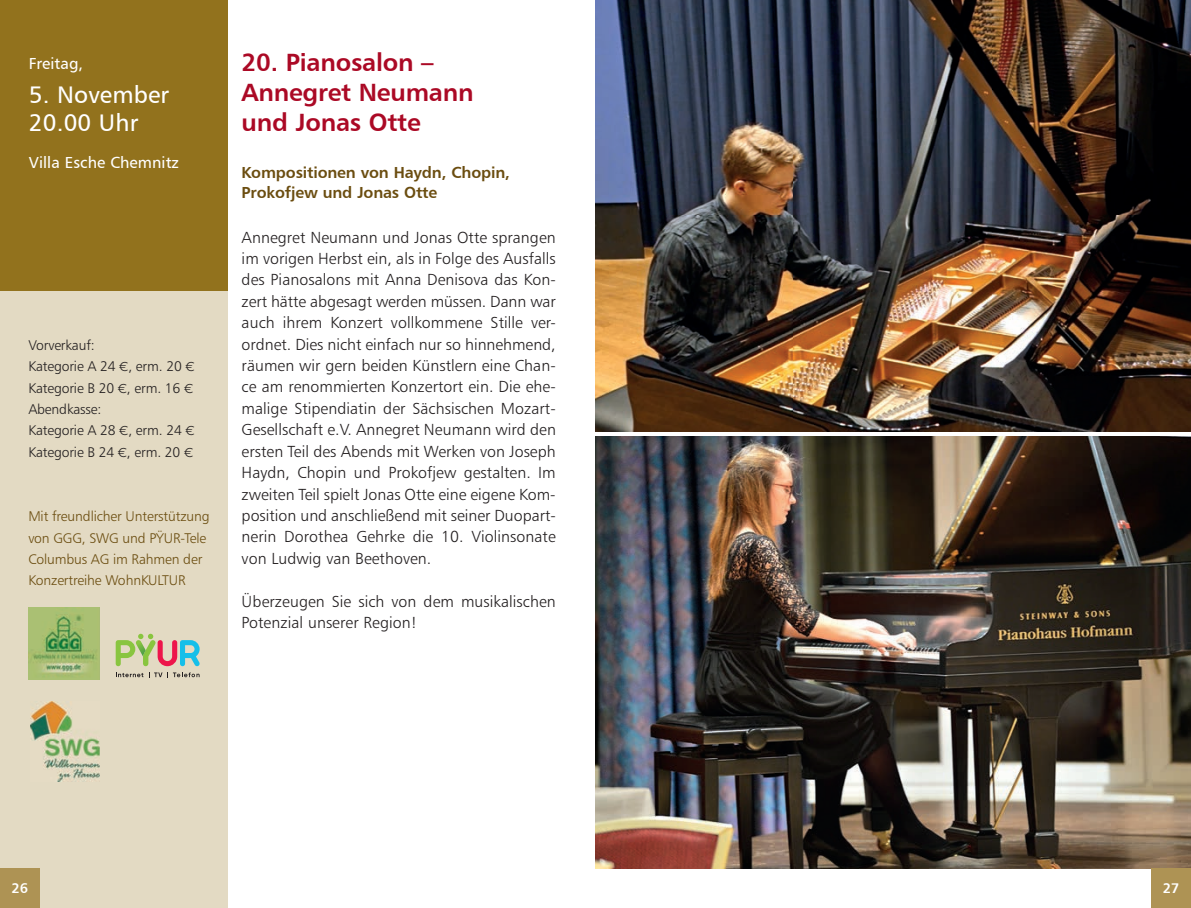
<style>
.page{position:relative;width:1191px;height:908px;background:#fff}
.page>*{position:absolute;margin:0;border:0;box-sizing:border-box;transform-origin:0 0}
.t1{font:25px/30px "Humanist 777 BT Bold B";letter-spacing:-.01em;color:#ab0925}
.t2{font:24px/28px "Humanist 777 BT Roman B";letter-spacing:.005em;color:#fff}
.t3{font:16px/21.4px "Humanist 777 BT Light B";letter-spacing:.005em;color:#231f20;text-align:justify}
.t4{font:16px/20px "Humanist 777 BT Bold B";letter-spacing:-.01em;color:#6b4d10}
.t5{font:16px "Humanist 777 BT Roman B";letter-spacing:.005em;color:#fff}
.t6{font:14px/21.4px "Humanist 777 BT Light B";letter-spacing:-.01em;color:#231f20}
.t7{font:14px/21.4px "Humanist 777 BT Light B";letter-spacing:-.01em;color:#6b4d10}
.t8{font:14px "Humanist 777 BT Bold B";color:#fff}
.s1{font-family:"Volte"}
</style>
<div class="page">
<div style="left:0;top:290px;width:227px;height:617px;background:#e3dac3"></div>
<div style="left:0;top:0;width:227px;height:290px;background:#92721d"></div>
<img style="left:28px;top:607px;width:72px;height:72px">
<svg style="left:116px;top:672px;width:27px;height:5px"></svg>
<svg style="left:149px;top:672px;width:13px;height:5px"></svg>
<svg style="left:173px;top:672px;width:27px;height:5px"></svg>
<svg style="left:116px;top:633px;width:84px;height:33px"></svg>
<img style="left:595px;top:0;width:596px;height:431px">
<img style="left:595px;top:437px;width:596px;height:430px">
<img style="left:30px;top:701px;width:70px;height:80px">
<div style="left:1151px;top:867px;width:40px;height:40px;background:#ae9354"></div>
<div style="left:0;top:867px;width:40px;height:40px;background:#ae9354"></div>
<p class="t5" style="left:29px;top:53px;width:56px">Freitag,</p>
<h2 class="t2" style="left:29px;top:80px;width:142px">5. November<br>20.00 Uhr</h2>
<p class="t5" style="left:29px;top:152px;width:152px">Villa Esche Chemnitz</p>
<p class="t6" style="left:28px;top:334px;width:168px">Vorverkauf:<br>Kategorie A 24 <span class="s1">€</span>, erm. 20 <span class="s1">€<br></span>Kategorie B 20 <span class="s1">€</span>, erm. 16 <span class="s1">€<br></span>Abendkasse:<br>Kategorie A 28 <span class="s1">€</span>, erm. 24 <span class="s1">€<br></span>Kategorie B 24 <span class="s1">€</span>, erm. 20 <span class="s1">€</span></p>
<p class="t7" style="left:28px;top:505px;width:183px">Mit freundlicher Unterstützung von GGG, SWG und PŸUR-Tele<br>Columbus AG im Rahmen der<br>Konzertreihe WohnKULTUR</p>
<h1 class="t1" style="left:242px;top:47px;width:233px">20. Pianosalon –<br>Annegret Neumann und Jonas Otte</h1>
<p class="t4" style="left:242px;top:162px;width:270px">Kompositionen von Haydn, Chopin,<br>Prokofjew und Jonas Otte</p>
<p class="t3" style="left:242px;top:226px;width:316px">Annegret Neumann und Jonas Otte sprangen im vorigen Herbst ein, als in Folge des Ausfalls des Pianosalons mit Anna Denisova das Kon&shy;zert hätte abgesagt werden müssen. Dann war auch ihrem Konzert vollkommene Stille ver&shy;ordnet. Dies nicht einfach nur so hinnehmend, räumen wir gern beiden Künstlern eine Chan&shy;ce am renommierten Konzertort ein. Die ehe&shy;malige Stipendiatin der Sächsischen Mozart-Gesellschaft e.V. Annegret Neumann wird den ersten Teil des Abends mit Werken von Joseph Haydn, Chopin und Prokofjew gestalten. Im zweiten Teil spielt Jonas Otte eine eigene Kom&shy;position und anschließend mit seiner Duopart&shy;nerin Dorothea Gehrke die 10. Violinsonate von Ludwig van Beethoven.</p>
<p class="t3" style="left:242px;top:590px;width:316px">Überzeugen Sie sich von dem musikalischen<br>Potenzial unserer Region!</p>
<p class="t8" style="left:12px;top:879px;width:18px">26</p>
<p class="t8" style="left:1162px;top:879px;width:18px">27</p>
</div>
